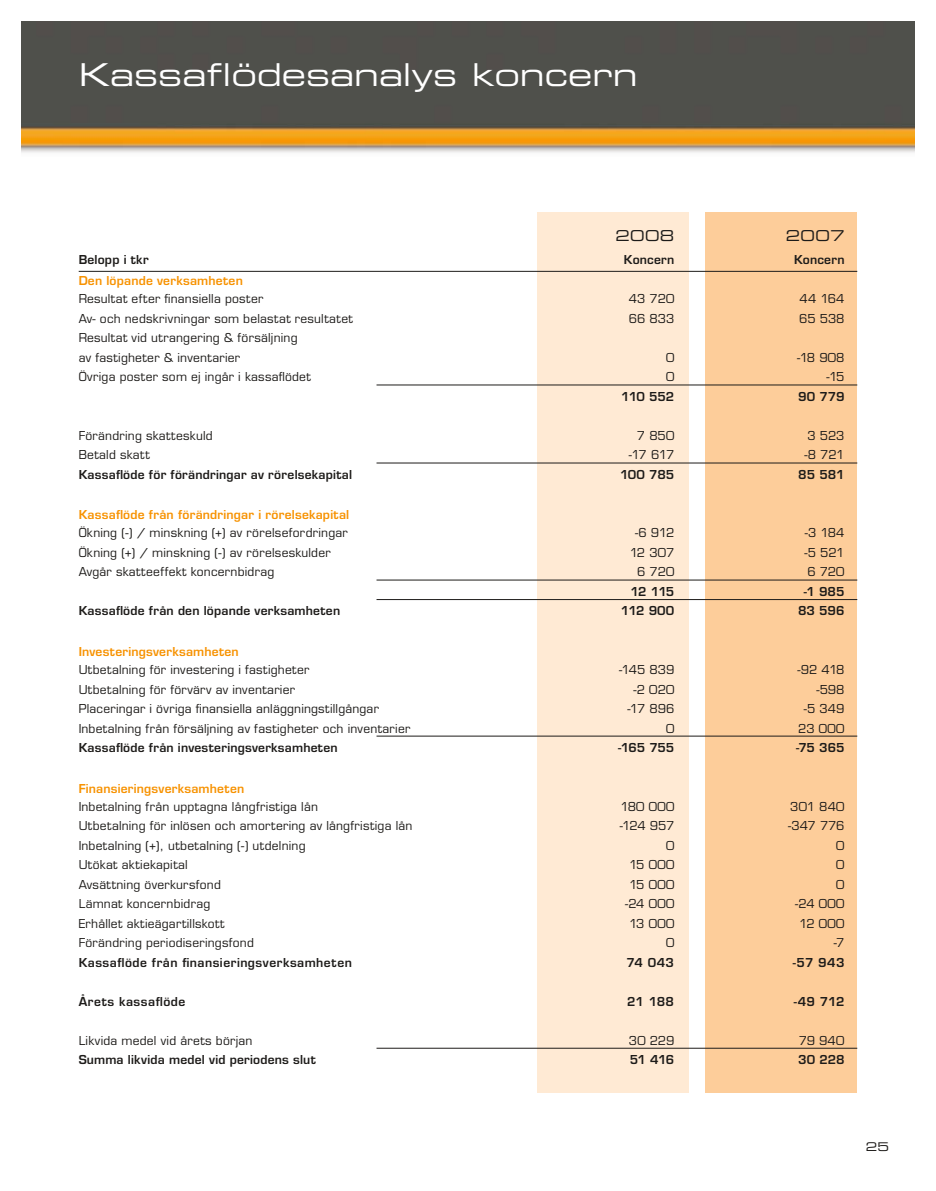
<style>
.page{position:relative;width:936px;height:1191px;background:#fff}
.page>*{position:absolute;margin:0;border:0;box-sizing:border-box;transform-origin:0 0}
.t1{font:31.5px "Eurostile Extended Two";color:#fff}
.t2{font:15px "Eurostile Extended Two";letter-spacing:.02em;color:#1d1b19}
.t3{font:12px/19.5px "Eurostile";letter-spacing:.02em;color:#1d1b19}
.t4{font:600 12px "Eurostile";letter-spacing:.015em;color:#1d1b19}
.t5{font:600 12px "Eurostile";letter-spacing:.015em;color:#f79200}
.t6{font:600 12px "Eurostile";letter-spacing:.04em;color:#1d1b19}
.t7{font:12px "Eurostile Extended Two";color:#1d1b19}
</style>
<div class="page">
<div style="left:705px;top:213px;width:152px;height:880px;background:#fdcd9a"></div>
<div style="left:537px;top:213px;width:152px;height:880px;background:#ffead4"></div>
<hr style="left:79px;top:271px;width:778px;height:1px;background:#1d1b19">
<hr style="left:376px;top:385px;width:481px;height:1px;background:#1d1b19">
<hr style="left:376px;top:463px;width:481px;height:1px;background:#1d1b19">
<hr style="left:376px;top:580px;width:481px;height:1px;background:#1d1b19">
<hr style="left:376px;top:599px;width:481px;height:1px;background:#1d1b19">
<hr style="left:376px;top:736px;width:481px;height:1px;background:#1d1b19">
<hr style="left:376px;top:1048px;width:481px;height:1px;background:#1d1b19">
<img style="left:21px;top:21px;width:893px;height:132px">
<h1 class="t1" style="left:79px;top:53px;width:560px">Kassaflödesanalys koncern</h1>
<p class="t2" style="left:615px;top:225px;width:60px">2008</p>
<p class="t2" style="left:785px;top:225px;width:60px">2007</p>
<p class="t4" style="left:79px;top:252px;width:72px">Belopp i tkr</p>
<p class="t4" style="left:624px;top:252px;width:52px">Koncern</p>
<p class="t4" style="left:794px;top:252px;width:52px">Koncern</p>
<p class="t5" style="left:79px;top:273px;width:166px">Den löpande verksamheten</p>
<p class="t3" style="left:79px;top:289px;width:186px">Resultat efter finansiella poster</p>
<p class="t3" style="left:628px;top:289px;width:47px">43 720</p>
<p class="t3" style="left:799px;top:289px;width:46px">44 164</p>
<p class="t3" style="left:79px;top:309px;width:276px">Av- och nedskrivningar som belastat resultatet</p>
<p class="t3" style="left:629px;top:309px;width:47px">66 833</p>
<p class="t3" style="left:799px;top:309px;width:47px">65 538</p>
<p class="t3" style="left:79px;top:328px;width:220px">Resultat vid utrangering &amp; försäljning av fastigheter &amp; inventarier</p>
<p class="t3" style="left:666px;top:348px;width:10px">0</p>
<p class="t3" style="left:797px;top:348px;width:49px">-18 908</p>
<p class="t3" style="left:79px;top:367px;width:234px">Övriga poster som ej ingår i kassaflödet</p>
<p class="t3" style="left:666px;top:367px;width:10px">0</p>
<p class="t3" style="left:826px;top:367px;width:19px">-15</p>
<p class="t4" style="left:621px;top:389px;width:54px">110 552</p>
<p class="t4" style="left:798px;top:389px;width:48px">90 779</p>
<p class="t3" style="left:79px;top:426px;width:135px">Förändring skatteskuld</p>
<p class="t3" style="left:637px;top:426px;width:39px">7 850</p>
<p class="t3" style="left:807px;top:426px;width:38px">3 523</p>
<p class="t3" style="left:79px;top:445px;width:73px">Betald skatt</p>
<p class="t3" style="left:629px;top:445px;width:47px">-17 617</p>
<p class="t3" style="left:804px;top:445px;width:42px">-8 721</p>
<p class="t4" style="left:79px;top:467px;width:275px">Kassaflöde för förändringar av rörelsekapital</p>
<p class="t4" style="left:620px;top:467px;width:56px">100 785</p>
<p class="t4" style="left:798px;top:467px;width:48px">85 581</p>
<p class="t5" style="left:79px;top:507px;width:272px">Kassaflöde från förändringar i rörelsekapital</p>
<p class="t3" style="left:79px;top:523px;width:270px">Ökning (-) / minskning (+) av rörelsefordringar</p>
<p class="t3" style="left:635px;top:523px;width:41px">-6 912</p>
<p class="t3" style="left:804px;top:523px;width:41px">-3 184</p>
<p class="t3" style="left:79px;top:543px;width:253px">Ökning (+) / minskning (-) av rörelseskulder</p>
<p class="t3" style="left:629px;top:543px;width:46px">12 307</p>
<p class="t3" style="left:804px;top:543px;width:42px">-5 521</p>
<p class="t3" style="left:79px;top:562px;width:197px">Avgår skatteeffekt koncernbidrag</p>
<p class="t3" style="left:637px;top:562px;width:39px">6 720</p>
<p class="t3" style="left:807px;top:562px;width:39px">6 720</p>
<p class="t4" style="left:630px;top:584px;width:45px">12 115</p>
<p class="t4" style="left:803px;top:584px;width:42px">-1 985</p>
<p class="t4" style="left:79px;top:603px;width:263px">Kassaflöde från den löpande verksamheten</p>
<p class="t4" style="left:621px;top:603px;width:55px">112 900</p>
<p class="t4" style="left:798px;top:603px;width:48px">83 596</p>
<p class="t5" style="left:79px;top:644px;width:162px">Investeringsverksamheten</p>
<p class="t3" style="left:79px;top:660px;width:232px">Utbetalning för investering i fastigheter</p>
<p class="t3" style="left:619px;top:660px;width:57px">-145 839</p>
<p class="t3" style="left:797px;top:660px;width:48px">-92 418</p>
<p class="t3" style="left:79px;top:679px;width:218px">Utbetalning för förvärv av inventarier</p>
<p class="t3" style="left:633px;top:679px;width:42px">-2 020</p>
<p class="t3" style="left:816px;top:679px;width:30px">-598</p>
<p class="t3" style="left:79px;top:699px;width:302px">Placeringar i övriga finansiella anläggningstillgångar</p>
<p class="t3" style="left:627px;top:699px;width:48px">-17 896</p>
<p class="t3" style="left:803px;top:699px;width:42px">-5 349</p>
<p class="t3" style="left:79px;top:718px;width:333px">Inbetalning från försäljning av fastigheter och inventarier</p>
<p class="t3" style="left:666px;top:718px;width:10px">0</p>
<p class="t3" style="left:798px;top:718px;width:48px">23 000</p>
<p class="t4" style="left:79px;top:740px;width:260px">Kassaflöde från investeringsverksamheten</p>
<p class="t4" style="left:618px;top:740px;width:58px">-165 755</p>
<p class="t4" style="left:796px;top:740px;width:50px">-75 365</p>
<p class="t5" style="left:79px;top:780px;width:167px">Finansieringsverksamheten</p>
<p class="t3" style="left:79px;top:796px;width:241px">Inbetalning från upptagna långfristiga lån</p>
<p class="t3" style="left:620px;top:796px;width:55px">180 000</p>
<p class="t3" style="left:790px;top:796px;width:56px">301 840</p>
<p class="t3" style="left:79px;top:816px;width:335px">Utbetalning för inlösen och amortering av långfristiga lån</p>
<p class="t3" style="left:619px;top:816px;width:56px">-124 957</p>
<p class="t3" style="left:788px;top:816px;width:58px">-347 776</p>
<p class="t3" style="left:79px;top:835px;width:228px">Inbetalning (+), utbetalning (-) utdelning</p>
<p class="t3" style="left:666px;top:835px;width:10px">0</p>
<p class="t3" style="left:836px;top:835px;width:10px">0</p>
<p class="t3" style="left:79px;top:855px;width:111px">Utökat aktiekapital</p>
<p class="t3" style="left:629px;top:855px;width:47px">15 000</p>
<p class="t3" style="left:836px;top:855px;width:10px">0</p>
<p class="t3" style="left:79px;top:874px;width:144px">Avsättning överkursfond</p>
<p class="t3" style="left:629px;top:874px;width:47px">15 000</p>
<p class="t3" style="left:836px;top:874px;width:10px">0</p>
<p class="t3" style="left:79px;top:894px;width:133px">Lämnat koncernbidrag</p>
<p class="t3" style="left:625px;top:894px;width:51px">-24 000</p>
<p class="t3" style="left:795px;top:894px;width:51px">-24 000</p>
<p class="t3" style="left:79px;top:913px;width:147px">Erhållet aktieägartillskott</p>
<p class="t3" style="left:629px;top:913px;width:47px">13 000</p>
<p class="t3" style="left:799px;top:913px;width:47px">12 000</p>
<p class="t3" style="left:79px;top:933px;width:177px">Förändring periodiseringsfond</p>
<p class="t3" style="left:666px;top:933px;width:10px">0</p>
<p class="t3" style="left:833px;top:933px;width:12px">-7</p>
<p class="t6" style="left:79px;top:954px;width:275px">Kassaflöde från finansieringsverksamheten</p>
<p class="t4" style="left:626px;top:954px;width:49px">74 043</p>
<p class="t4" style="left:792px;top:954px;width:53px">-57 943</p>
<p class="t4" style="left:79px;top:993px;width:108px">Årets kassaflöde</p>
<p class="t4" style="left:627px;top:993px;width:48px">21 188</p>
<p class="t4" style="left:793px;top:993px;width:52px">-49 712</p>
<p class="t3" style="left:79px;top:1030px;width:175px">Likvida medel vid årets början</p>
<p class="t3" style="left:629px;top:1030px;width:47px">30 229</p>
<p class="t3" style="left:798px;top:1030px;width:47px">79 940</p>
<p class="t4" style="left:79px;top:1052px;width:238px">Summa likvida medel vid periodens slut</p>
<p class="t4" style="left:629px;top:1052px;width:46px">51 416</p>
<p class="t4" style="left:798px;top:1052px;width:48px">30 228</p>
<p class="t7" style="left:865px;top:1138px;width:25px">25</p>
</div>
